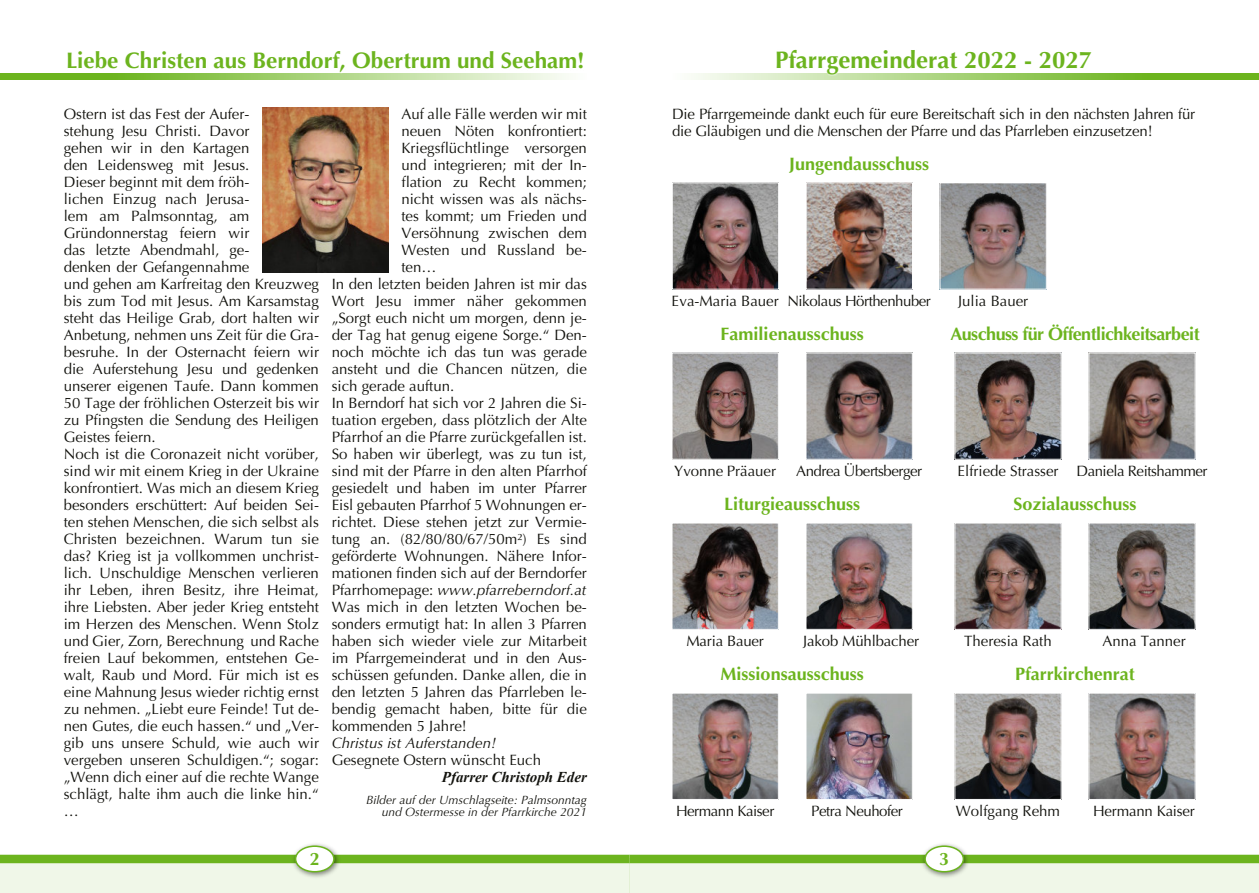
<style>
.page{position:relative;width:1259px;height:893px;background:#fff}
.page>*{position:absolute;margin:0;border:0;box-sizing:border-box;transform-origin:0 0}
.t1{font:700 24px "Optima";color:#6cb41e}
.t2{font:700 22.5px "Optima";color:#6cb41e}
.t3{font:700 18px "Optima";color:#6cb41e}
.t4{font:700 18px "Optima";letter-spacing:-.03em;color:#6cb41e}
.t5{font:15px/17px "Optima";color:#12120d}
.t6{font:15px "Optima";letter-spacing:-.03em;color:#12120d}
.t7{font:italic 15px "Optima";color:#12120d}
.t8{font:italic 700 15px "Times New Roman";color:#12120d}
.t9{font:italic 12px/12.3px "Optima";color:#12120d;text-align:right}
.s1{font-style:normal}
</style>
<div class="page">
<div style="left:0;top:858px;width:629px;height:35px;background:#f0f7e8"></div>
<div style="left:629px;top:858px;width:630px;height:35px;background:#f0f7e8"></div>
<div style="left:0;top:855px;width:629px;height:8px;background:#6cb41e"></div>
<div style="left:629px;top:855px;width:630px;height:8px;background:#6cb41e"></div>
<img style="left:291px;top:844px;width:50px;height:33px">
<div style="left:295px;top:845px;width:40px;height:27px;background:#fff;border:2px solid #6cb41e;border-radius:50%"></div>
<img style="left:921px;top:844px;width:50px;height:33px">
<div style="left:924px;top:845px;width:40px;height:27px;background:#fff;border:2px solid #6cb41e;border-radius:50%"></div>
<svg style="left:0;top:73px;width:569px;height:7px;background:#a4d074"></svg>
<img style="left:262px;top:108px;width:126px;height:164px">
<img style="left:673px;top:355px;width:103px;height:103px">
<div style="left:671px;top:353px;width:107px;height:107px;border:1px solid #fff"></div>
<img style="left:807px;top:355px;width:103px;height:103px">
<div style="left:805px;top:353px;width:107px;height:107px;border:1px solid #fff"></div>
<svg style="left:691px;top:73px;width:568px;height:7px;background:#a2cf71"></svg>
<img style="left:777px;top:73px;width:315px;height:2px">
<img style="left:956px;top:355px;width:103px;height:103px">
<div style="left:954px;top:353px;width:107px;height:107px;border:1px solid #fff"></div>
<img style="left:1090px;top:355px;width:103px;height:103px">
<div style="left:1088px;top:353px;width:107px;height:107px;border:1px solid #fff"></div>
<img style="left:674px;top:184px;width:103px;height:104px">
<div style="left:672px;top:182px;width:107px;height:108px;border:1px solid #fff"></div>
<img style="left:808px;top:184px;width:103px;height:104px">
<div style="left:806px;top:182px;width:107px;height:108px;border:1px solid #fff"></div>
<img style="left:941px;top:184px;width:103px;height:104px">
<div style="left:939px;top:182px;width:107px;height:108px;border:1px solid #fff"></div>
<img style="left:673px;top:525px;width:103px;height:103px">
<div style="left:671px;top:523px;width:107px;height:107px;border:1px solid #fff"></div>
<img style="left:807px;top:525px;width:103px;height:103px">
<div style="left:805px;top:523px;width:107px;height:107px;border:1px solid #fff"></div>
<img style="left:956px;top:525px;width:103px;height:103px">
<div style="left:954px;top:523px;width:107px;height:107px;border:1px solid #fff"></div>
<img style="left:1090px;top:525px;width:103px;height:103px">
<div style="left:1088px;top:523px;width:107px;height:107px;border:1px solid #fff"></div>
<img style="left:956px;top:695px;width:103px;height:103px">
<div style="left:954px;top:693px;width:107px;height:107px;border:1px solid #fff"></div>
<img style="left:1090px;top:695px;width:103px;height:103px">
<div style="left:1088px;top:693px;width:107px;height:107px;border:1px solid #fff"></div>
<img style="left:807px;top:695px;width:103px;height:103px">
<div style="left:805px;top:693px;width:107px;height:107px;border:1px solid #fff"></div>
<img style="left:673px;top:695px;width:103px;height:103px">
<div style="left:671px;top:693px;width:107px;height:107px;border:1px solid #fff"></div>
<h2 class="t2" style="left:66px;top:47px;width:520px">Liebe Christen aus Berndorf, Obertrum und Seeham!</h2>
<p class="t5" style="left:64px;top:106px;width:257px">Ostern ist das Fest der Aufer-<br>stehung Jesu Christi. Davor<br>gehen wir in den Kartagen<br>den Leidensweg mit Jesus.<br>Dieser beginnt mit dem fröh-<br>lichen Einzug nach Jerusa-<br>lem am Palmsonntag, am Gründonnerstag feiern wir<br>das letzte Abendmahl, ge-<br>denken der Gefangennahme<br>und gehen am Karfreitag den Kreuzweg bis zum Tod mit Jesus. Am Karsamstag steht das Heilige Grab, dort halten wir Anbetung, nehmen uns Zeit für die Gra&shy;besruhe. In der Osternacht feiern wir die Auferstehung Jesu und gedenken unserer eigenen Taufe. Dann kommen 50 Tage der fröhlichen Osterzeit bis wir zu Pfingsten die Sendung des Heiligen Geistes feiern.<br>Noch ist die Coronazeit nicht vorüber, sind wir mit einem Krieg in der Ukraine konfrontiert. Was mich an diesem Krieg besonders erschüttert: Auf beiden Sei&shy;ten stehen Menschen, die sich selbst als Christen bezeichnen. Warum tun sie das? Krieg ist ja vollkommen unchrist&shy;lich. Unschuldige Menschen verlieren ihr Leben, ihren Besitz, ihre Heimat, ihre Liebsten. Aber jeder Krieg entsteht im Herzen des Menschen. Wenn Stolz und Gier, Zorn, Berechnung und Rache freien Lauf bekommen, entstehen Ge&shy;walt, Raub und Mord. Für mich ist es eine Mahnung Jesus wieder richtig ernst zu nehmen. „Liebt eure Feinde! Tut de&shy;nen Gutes, die euch hassen.“ und „Ver&shy;gib uns unsere Schuld, wie auch wir vergeben unseren Schuldigen.“; sogar: „Wenn dich einer auf die rechte Wange schlägt, halte ihm auch die linke hin.“ …</p>
<p class="t5" style="left:401px;top:106px;width:187px">Auf alle Fälle werden wir mit</p>
<p class="t5" style="left:401px;top:123px;width:187px">neuen Nöten konfrontiert:</p>
<p class="t5" style="left:401px;top:140px;width:187px">Kriegsflüchtlinge versorgen</p>
<p class="t5" style="left:401px;top:157px;width:187px">und integrieren; mit der In-</p>
<p class="t5" style="left:401px;top:174px;width:187px">flation zu Recht kommen;</p>
<p class="t5" style="left:401px;top:191px;width:187px">nicht wissen was als nächs-</p>
<p class="t5" style="left:401px;top:208px;width:187px">tes kommt; um Frieden und</p>
<p class="t5" style="left:401px;top:225px;width:187px">Versöhnung zwischen dem</p>
<p class="t5" style="left:401px;top:242px;width:187px">Westen und Russland be-</p>
<p class="t5" style="left:401px;top:259px;width:37px">ten…</p>
<p class="t5" style="left:332px;top:276px;width:257px">In den letzten beiden Jahren ist mir das</p>
<p class="t5" style="left:332px;top:293px;width:257px">Wort Jesu immer näher gekommen</p>
<p class="t5" style="left:332px;top:310px;width:257px">„Sorgt euch nicht um morgen, denn je-</p>
<p class="t5" style="left:332px;top:327px;width:257px">der Tag hat genug eigene Sorge.“ Den-</p>
<p class="t5" style="left:332px;top:344px;width:257px">noch möchte ich das tun was gerade</p>
<p class="t5" style="left:332px;top:361px;width:257px">ansteht und die Chancen nützen, die</p>
<p class="t5" style="left:332px;top:378px;width:124px">sich gerade auftun.</p>
<p class="t5" style="left:332px;top:395px;width:257px">In Berndorf hat sich vor 2 Jahren die Si-</p>
<p class="t5" style="left:332px;top:412px;width:257px">tuation ergeben, dass plötzlich der Alte</p>
<p class="t5" style="left:332px;top:429px;width:257px">Pfarrhof an die Pfarre zurückgefallen ist.</p>
<p class="t5" style="left:332px;top:446px;width:257px">So haben wir überlegt, was zu tun ist,</p>
<p class="t5" style="left:332px;top:463px;width:257px">sind mit der Pfarre in den alten Pfarrhof</p>
<p class="t5" style="left:332px;top:480px;width:257px">gesiedelt und haben im unter Pfarrer</p>
<p class="t5" style="left:332px;top:497px;width:257px">Eisl gebauten Pfarrhof 5 Wohnungen er-</p>
<p class="t5" style="left:332px;top:514px;width:257px">richtet. Diese stehen jetzt zur Vermie-</p>
<p class="t5" style="left:332px;top:531px;width:257px">tung an. (82/80/80/67/50m²) Es sind</p>
<p class="t5" style="left:332px;top:548px;width:257px">geförderte Wohnungen. Nähere Infor-</p>
<p class="t5" style="left:332px;top:565px;width:257px">mationen finden sich auf der Berndorfer</p>
<p class="t7" style="left:332px;top:581px;width:256px"><span class="s1">Pfarrhomepage:</span> www.pfarreberndorf.at</p>
<p class="t5" style="left:332px;top:599px;width:257px">Was mich in den letzten Wochen be-</p>
<p class="t5" style="left:332px;top:616px;width:257px">sonders ermutigt hat: In allen 3 Pfarren</p>
<p class="t5" style="left:332px;top:633px;width:257px">haben sich wieder viele zur Mitarbeit</p>
<p class="t5" style="left:332px;top:650px;width:257px">im Pfarrgemeinderat und in den Aus-</p>
<p class="t5" style="left:332px;top:667px;width:257px">schüssen gefunden. Danke allen, die in</p>
<p class="t5" style="left:332px;top:684px;width:257px">den letzten 5 Jahren das Pfarrleben le-</p>
<p class="t5" style="left:332px;top:701px;width:257px">bendig gemacht haben, bitte für die</p>
<p class="t5" style="left:332px;top:718px;width:137px">kommenden 5 Jahre!</p>
<p class="t7" style="left:332px;top:735px;width:166px">Christus ist Auferstanden!</p>
<p class="t5" style="left:332px;top:752px;width:211px">Gesegnete Ostern wünscht Euch</p>
<p class="t8" style="left:442px;top:772px;width:147px">Pfarrer Christoph Eder</p>
<p class="t9" style="left:366px;top:793px;width:222px">Bilder auf der Umschlagseite: Palmsonntag und Ostermesse in der Pfarrkirche 2021</p>
<h1 class="t1" style="left:775px;top:46px;width:319px">Pfarrgemeinderat 2022 - 2027</h1>
<p class="t5" style="left:672px;top:106px;width:524px">Die Pfarrgemeinde dankt euch für eure Bereitschaft sich in den nächsten Jahren für die Gläubigen und die Menschen der Pfarre und das Pfarrleben einzusetzen!</p>
<p class="t3" style="left:789px;top:154px;width:142px">Jungendausschuss</p>
<p class="t5" style="left:671px;top:293px;width:109px">Eva-Maria Bauer</p>
<p class="t6" style="left:787px;top:292px;width:145px">Nikolaus Hörthenhuber</p>
<p class="t5" style="left:958px;top:293px;width:72px">Julia Bauer</p>
<p class="t3" style="left:720px;top:324px;width:145px">Familienausschuss</p>
<p class="t4" style="left:950px;top:324px;width:251px">Auschuss für Öffentlichkeitsarbeit</p>
<p class="t5" style="left:674px;top:463px;width:103px">Yvonne Präauer</p>
<p class="t6" style="left:796px;top:462px;width:128px">Andrea Übertsberger</p>
<p class="t5" style="left:957px;top:463px;width:102px">Elfriede Strasser</p>
<p class="t6" style="left:1076px;top:462px;width:133px">Daniela Reitshammer</p>
<p class="t3" style="left:724px;top:494px;width:138px">Liturgieausschuss</p>
<p class="t3" style="left:1013px;top:494px;width:125px">Sozialausschuss</p>
<p class="t5" style="left:686px;top:633px;width:79px">Maria Bauer</p>
<p class="t5" style="left:803px;top:633px;width:117px">Jakob Mühlbacher</p>
<p class="t5" style="left:964px;top:633px;width:89px">Theresia Rath</p>
<p class="t5" style="left:1102px;top:633px;width:85px">Anna Tanner</p>
<p class="t3" style="left:720px;top:664px;width:145px">Missionsausschuss</p>
<p class="t3" style="left:1015px;top:664px;width:121px">Pfarrkirchenrat</p>
<p class="t6" style="left:811px;top:803px;width:93px">Petra Neuhofer</p>
<p class="t5" style="left:956px;top:803px;width:106px">Wolfgang Rehm</p>
<p class="t6" style="left:676px;top:803px;width:100px">Hermann Kaiser</p>
<p class="t5" style="left:1093px;top:803px;width:103px">Hermann Kaiser</p>
<p class="t3" style="left:310px;top:849px;width:12px">2</p>
<p class="t3" style="left:939px;top:849px;width:12px">3</p>
</div>
